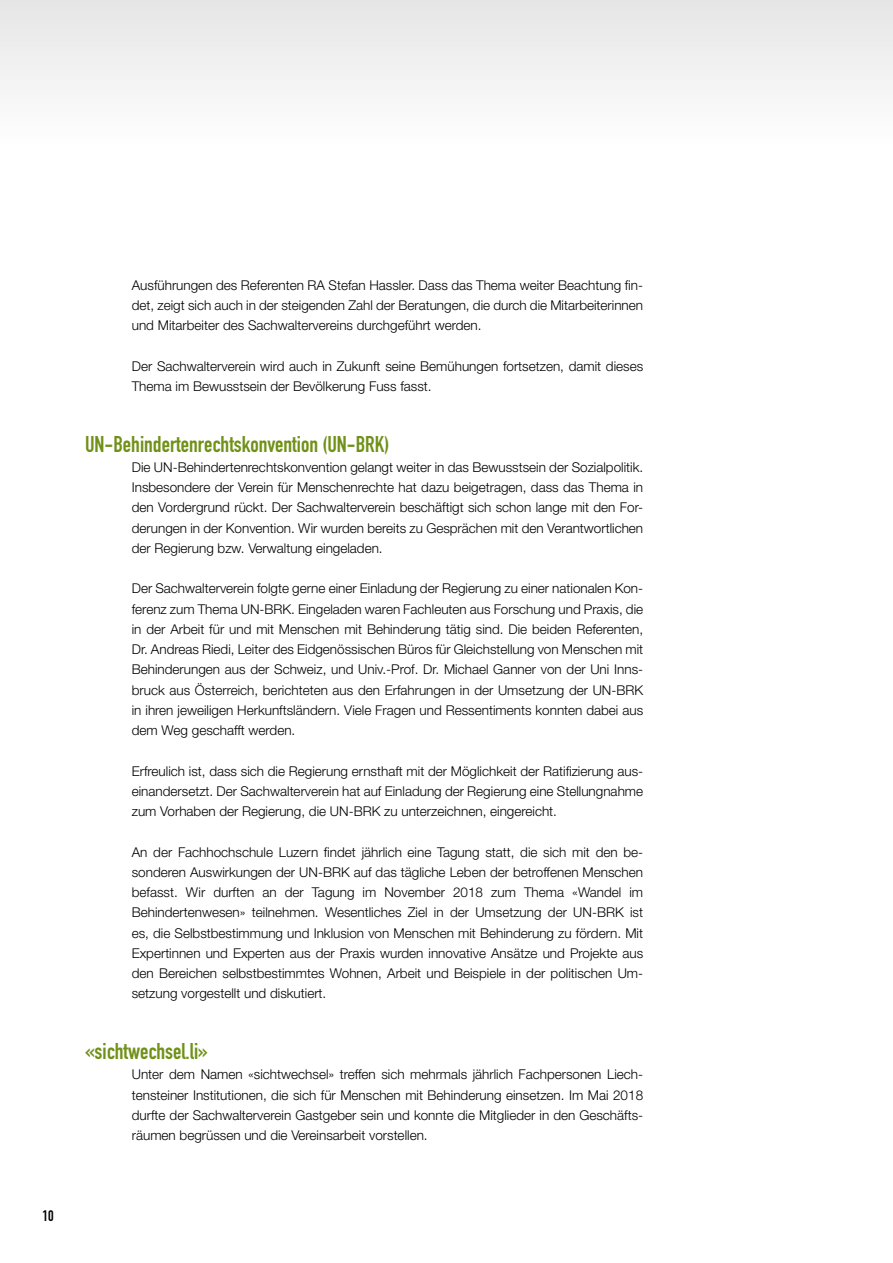
<style>
.page{position:relative;width:893px;height:1263px;background:#fff}
.page>*{position:absolute;margin:0;border:0;box-sizing:border-box;transform-origin:0 0}
.t1{font:22.5px "DIN Engschrift";color:#709017}
.t2{font:15px "DIN Engschrift";color:#000}
.t3{font:300 13.5px/20.2px "Helvetica Neue";color:#000;text-align:justify}
</style>
<div class="page">
<div style="left:0;top:0;width:893px;height:149px;background:#f2f2f2"></div>
<p class="t2" style="left:43px;top:1207px;width:13px">10</p>
<p class="t3" style="left:132px;top:274px;width:513px">Ausführungen des Referenten RA Stefan Hassler. Dass das Thema weiter Beachtung fin&shy;det, zeigt sich auch in der steigenden Zahl der Beratungen, die durch die Mitarbeiterinnen und Mitarbeiter des Sachwaltervereins durchgeführt werden.</p>
<p class="t3" style="left:132px;top:355px;width:513px">Der Sachwalterverein wird auch in Zukunft seine Bemühungen fortsetzen, damit dieses<br>Thema im Bewusstsein der Bevölkerung Fuss fasst.</p>
<h1 class="t1" style="left:85px;top:430px;width:306px">UN-Behindertenrechtskonvention (UN-BRK)</h1>
<p class="t3" style="left:132px;top:457px;width:513px">Die UN-Behindertenrechtskonvention gelangt weiter in das Bewusstsein der Sozialpolitik.<br>Insbesondere der Verein für Menschenrechte hat dazu beigetragen, dass das Thema in den Vordergrund rückt. Der Sachwalterverein beschäftigt sich schon lange mit den For&shy;derungen in der Konvention. Wir wurden bereits zu Gesprächen mit den Verantwortlichen der Regierung bzw. Verwaltung eingeladen.</p>
<p class="t3" style="left:132px;top:578px;width:513px">Der Sachwalterverein folgte gerne einer Einladung der Regierung zu einer nationalen Kon&shy;ferenz zum Thema UN-BRK. Eingeladen waren Fachleuten aus Forschung und Praxis, die in der Arbeit für und mit Menschen mit Behinderung tätig sind. Die beiden Referenten, Dr. Andreas Riedi, Leiter des Eidgenössischen Büros für Gleichstellung von Menschen mit Behinderungen aus der Schweiz, und Univ.-Prof. Dr. Michael Ganner von der Uni Inns&shy;bruck aus Österreich, berichteten aus den Erfahrungen in der Umsetzung der UN-BRK in ihren jeweiligen Herkunftsländern. Viele Fragen und Ressentiments konnten dabei aus dem Weg geschafft werden.</p>
<p class="t3" style="left:132px;top:760px;width:513px">Erfreulich ist, dass sich die Regierung ernsthaft mit der Möglichkeit der Ratifizierung aus&shy;einandersetzt. Der Sachwalterverein hat auf Einladung der Regierung eine Stellungnahme zum Vorhaben der Regierung, die UN-BRK zu unterzeichnen, eingereicht.</p>
<p class="t3" style="left:132px;top:841px;width:513px">An der Fachhochschule Luzern findet jährlich eine Tagung statt, die sich mit den be&shy;sonderen Auswirkungen der UN-BRK auf das tägliche Leben der betroffenen Menschen befasst. Wir durften an der Tagung im November 2018 zum Thema «Wandel im Behindertenwesen» teilnehmen. Wesentliches Ziel in der Umsetzung der UN-BRK ist es, die Selbstbestimmung und Inklusion von Menschen mit Behinderung zu fördern. Mit Expertinnen und Experten aus der Praxis wurden innovative Ansätze und Projekte aus den Bereichen selbstbestimmtes Wohnen, Arbeit und Beispiele in der politischen Um&shy;setzung vorgestellt und diskutiert.</p>
<h1 class="t1" style="left:85px;top:1038px;width:124px">«sichtwechsel.li»</h1>
<p class="t3" style="left:132px;top:1064px;width:513px">Unter dem Namen «sichtwechsel» treffen sich mehrmals jährlich Fachpersonen Liech&shy;tensteiner Institutionen, die sich für Menschen mit Behinderung einsetzen. Im Mai 2018 durfte der Sachwalterverein Gastgeber sein und konnte die Mitglieder in den Geschäfts&shy;räumen begrüssen und die Vereinsarbeit vorstellen.</p>
</div>
